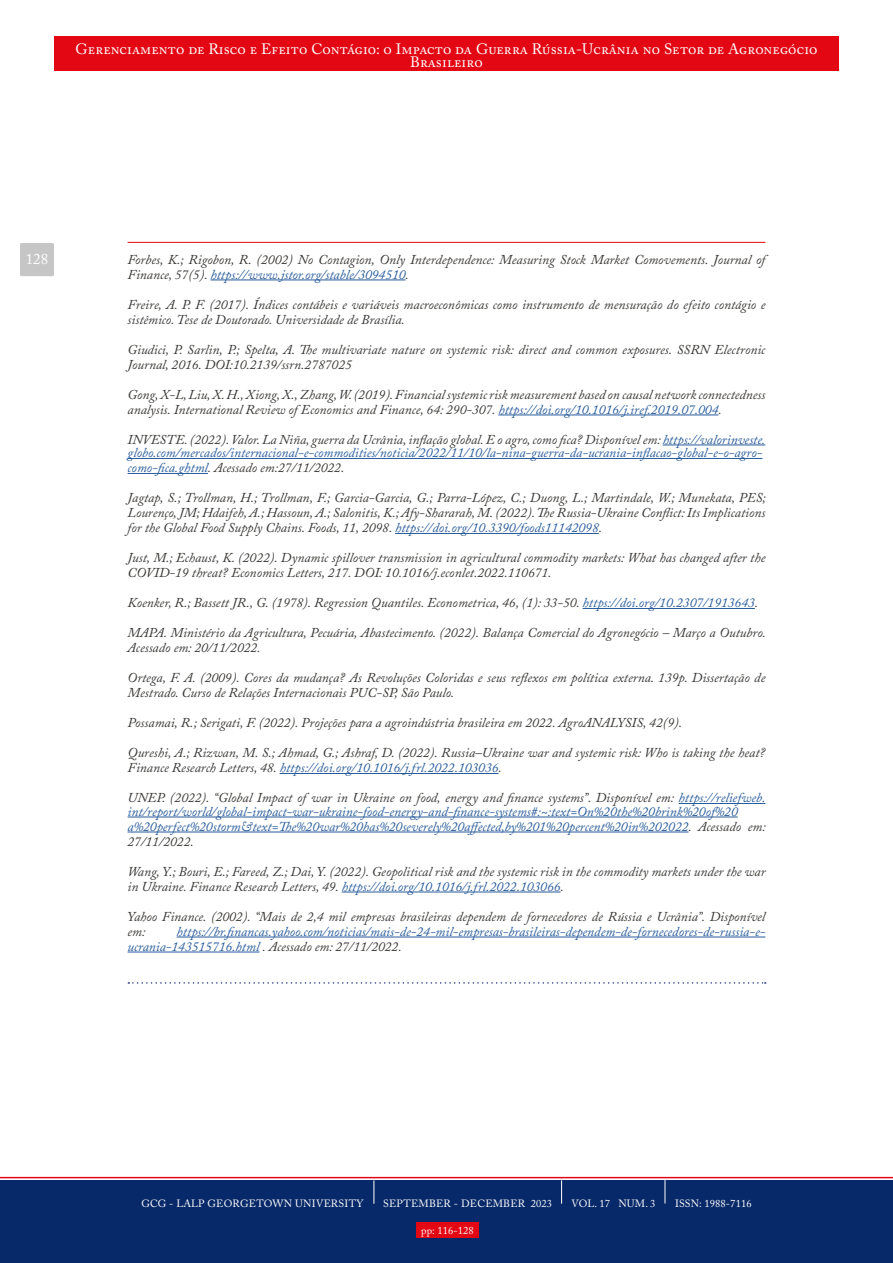
<style>
.page{position:relative;width:893px;height:1263px;background:#fff}
.page>*{position:absolute;margin:0;border:0;box-sizing:border-box;transform-origin:0 0}
.t1{font:15px/13.5px "Adobe Caslon Pro";letter-spacing:.005em;color:#fff;text-align:center}
.t2{font:italic 13.5px/15px "Adobe Caslon Pro";color:#3a3835}
.t3{font:italic 13.5px/13.5px "Adobe Caslon Pro";color:#275b9b}
.t4{font:10.5px "Adobe Caslon Pro";letter-spacing:.01em;color:#fff}
.s1{color:#275b9b}
.s2{color:#3a3835}
</style>
<div class="page">
<div style="left:54px;top:37px;width:785px;height:34px;background:#e30613"></div>
<div style="left:0;top:1180px;width:893px;height:83px;background:#082969"></div>
<div style="left:20px;top:243px;width:34px;height:33px;background:#c6c6c6;border-radius:2px"></div>
<hr style="left:128px;top:242px;width:637px;height:1px;background:#e30613">
<svg style="left:0;top:1177px;width:893px;height:27px"></svg>
<hr style="left:210px;top:280px;width:196px;height:1px;background:#275b9b">
<hr style="left:498px;top:415px;width:220px;height:1px;background:#275b9b">
<hr style="left:663px;top:445px;width:102px;height:1px;background:#275b9b">
<hr style="left:128px;top:458px;width:634px;height:1px;background:#275b9b">
<hr style="left:128px;top:473px;width:80px;height:1px;background:#275b9b">
<hr style="left:395px;top:533px;width:204px;height:1px;background:#275b9b">
<hr style="left:583px;top:608px;width:172px;height:1px;background:#275b9b">
<hr style="left:280px;top:773px;width:219px;height:1px;background:#275b9b">
<hr style="left:679px;top:803px;width:86px;height:1px;background:#275b9b">
<hr style="left:128px;top:817px;width:610px;height:1px;background:#275b9b">
<hr style="left:128px;top:832px;width:560px;height:1px;background:#275b9b">
<hr style="left:342px;top:892px;width:218px;height:1px;background:#275b9b">
<hr style="left:177px;top:937px;width:588px;height:1px;background:#275b9b">
<hr style="left:128px;top:952px;width:131px;height:1px;background:#275b9b">
<svg style="left:128px;top:982px;width:638px;height:2px"></svg>
<div style="left:416px;top:1222px;width:63px;height:15px;background:#e30613"></div>
<p class="t1" style="left:76px;top:42px;width:743px">Gerenciamento de Risco e Efeito Contágio: o Impacto da Guerra Rússia-Ucrânia no Setor de Agronegócio<br>Brasileiro</p>
<p class="t1" style="left:26px;top:252px;width:24px">128</p>
<p class="t2" style="left:128px;top:251px;width:639px">Forbes, K.; Rigobon, R. (2002) No Contagion, Only Interdependence: Measuring Stock Market Comovements. Journal of<br>Finance, 57(5). <span class="s1">https://www.jstor.org/stable/3094510</span>.</p>
<p class="t2" style="left:128px;top:296px;width:639px">Freire, A. P. F. (2017). Índices contábeis e variáveis macroeconômicas como instrumento de mensuração do efeito contágio e sistêmico. Tese de Doutorado. Universidade de Brasília.</p>
<p class="t2" style="left:128px;top:341px;width:639px">Giudici, P. Sarlin, P.; Spelta, A. The multivariate nature on systemic risk: direct and common exposures. SSRN Electronic<br>Journal, 2016. DOI:10.2139/ssrn.2787025</p>
<p class="t2" style="left:128px;top:386px;width:639px">Gong, X-L, Liu, X. H., Xiong, X., Zhang, W. (2019). Financial systemic risk measurement based on causal network connectedness analysis. International Review of Economics and Finance, 64: 290-307. <span class="s1">https://doi.org/10.1016/j.iref.2019.07.004</span>.</p>
<p class="t3" style="left:128px;top:432px;width:639px"><span class="s2">INVESTE. (2022). Valor. La Niña, guerra da Ucrânia, inflação global. E o agro, como fica? Disponível em:</span> https://valorinveste. globo.com/mercados/internacional-e-commodities/noticia/2022/11/10/la-nina-guerra-da-ucrania-inflacao-global-e-o-agro-</p>
<p class="t2" style="left:128px;top:460px;width:218px"><span class="s1">como-fica.ghtml</span>. Acessado em:27/11/2022.</p>
<p class="t2" style="left:128px;top:490px;width:640px;text-align:justify">Jagtap, S.; Trollman, H.; Trollman, F.; Garcia-Garcia, G.; Parra-López, C.; Duong, L.; Martindale, W.; Munekata, PES; Lourenço, JM; Hdaifeh, A.; Hassoun, A.; Salonitis, K.; Afy-Shararah, M. (2022). The Russia-Ukraine Conflict: Its Implications for the Global Food Supply Chains. Foods, 11, 2098. <span class="s1">https://doi.org/10.3390/foods11142098</span>.</p>
<p class="t2" style="left:128px;top:550px;width:639px">Just, M.; Echaust, K. (2022). Dynamic spillover transmission in agricultural commodity markets: What has changed after the<br>COVID-19 threat? Economics Letters, 217. DOI: 10.1016/j.econlet.2022.110671.</p>
<p class="t2" style="left:128px;top:595px;width:632px">Koenker, R.; Bassett JR., G. (1978). Regression Quantiles. Econometrica, 46, (1): 33-50. <span class="s1">https://doi.org/10.2307/1913643</span>.</p>
<p class="t2" style="left:128px;top:625px;width:640px">MAPA. Ministério da Agricultura, Pecuária, Abastecimento. (2022). Balança Comercial do Agronegócio – Março a Outubro.<br>Acessado em: 20/11/2022.</p>
<p class="t2" style="left:128px;top:670px;width:639px">Ortega, F. A. (2009). Cores da mudança? As Revoluções Coloridas e seus reflexos em política externa. 139p. Dissertação de<br>Mestrado. Curso de Relações Internacionais PUC-SP, São Paulo.</p>
<p class="t2" style="left:128px;top:715px;width:556px">Possamai, R.; Serigati, F. (2022). Projeções para a agroindústria brasileira em 2022. AgroANALYSIS, 42(9).</p>
<p class="t2" style="left:128px;top:745px;width:639px">Qureshi, A.; Rizwan, M. S.; Ahmad, G.; Ashraf, D. (2022). Russia–Ukraine war and systemic risk: Who is taking the heat?<br>Finance Research Letters, 48. <span class="s1">https://doi.org/10.1016/j.frl.2022.103036</span>.</p>
<p class="t3" style="left:128px;top:791px;width:639px"><span class="s2">UNEP. (2022). “Global Impact of war in Ukraine on food, energy and finance systems”. Disponível em:</span> https://reliefweb. int/report/world/global-impact-war-ukraine-food-energy-and-finance-systems#:~:text=On%20the%20brink%20of%20</p>
<p class="t3" style="left:128px;top:818px;width:640px;line-height:15px">a%20perfect%20storm&amp;text=The%20war%20has%20severely%20affected,by%201%20percent%20in%202022<span class="s2">. Acessado em:<br>27/11/2022.</span></p>
<p class="t2" style="left:128px;top:863px;width:639px">Wang, Y.; Bouri, E.; Fareed, Z.; Dai, Y. (2022). Geopolitical risk and the systemic risk in the commodity markets under the war in Ukraine. Finance Research Letters, 49. <span class="s1">https://doi.org/10.1016/j.frl.2022.103066</span>.</p>
<p class="t2" style="left:128px;top:908px;width:639px">Yahoo Finance. (2002). “Mais de 2,4 mil empresas brasileiras dependem de fornecedores de Rússia e Ucrânia”. Disponível em:</p>
<p class="t3" style="left:128px;top:923px;width:639px;line-height:15px;text-indent:49px">https://br.financas.yahoo.com/noticias/mais-de-24-mil-empresas-brasileiras-dependem-de-fornecedores-de-russia-e&shy;ucrania-143515716.html <span class="s2">. Acessado em: 27/11/2022.</span></p>
<p class="t4" style="left:141px;top:1197px;width:224px">GCG - LALP GEORGETOWN UNIVERSITY</p>
<p class="t4" style="left:383px;top:1197px;width:170px">SEPTEMBER - DECEMBER 2023</p>
<p class="t4" style="left:572px;top:1197px;width:85px">VOL. 17 NUM. 3</p>
<p class="t4" style="left:675px;top:1197px;width:78px">ISSN: 1988-7116</p>
<p class="t4" style="left:421px;top:1224px;width:54px">pp: 116-128</p>
</div>
